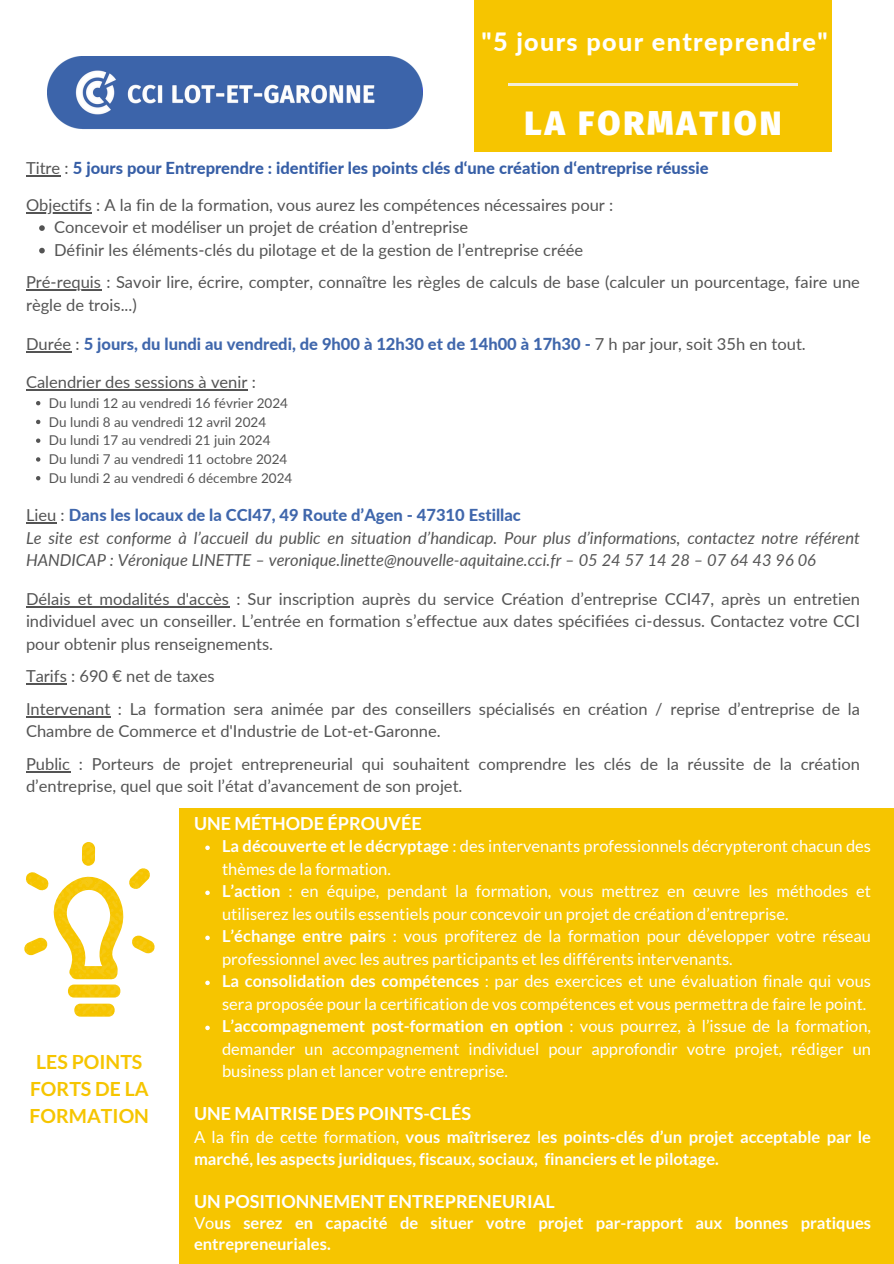
<style>
.page{position:relative;width:894px;height:1264px;background:#fff}
.page>*{position:absolute;margin:0;border:0;box-sizing:border-box;transform-origin:0 0}
.t1{font:900 33.3px "Fira Sans";letter-spacing:.09em;color:#fff}
.t2{font:800 25.2px "Lato";letter-spacing:.055em;color:#fff}
.t3{font:700 19.5px/27px "Lato";color:#f6c500;text-align:center}
.t4{font:700 18px "Lato";color:#fff}
.t5{font:16.5px/22.5px "Lato";color:#545454}
.t6{font:16.5px/22.5px "Lato";color:#fff}
.t7{font:italic 16.5px/22.5px "Lato";color:#545454}
.t8{font:700 16.5px/22.5px "Lato";color:#fff}
.t9{font:800 16.5px "Lato";color:#365ea6}
.t10{font:800 16.5px "Lato";color:#4067ac}
.t11{font:13.5px "Lato";color:#545454}
.s1{font-weight:400;color:#545454}
.s2{font-style:normal}
.s3{font-weight:800;font-style:normal;color:#4067ac}
.s4{font-weight:700}
.s5{font-weight:400}
</style>
<div class="page">
<img style="left:48px;top:57px;width:374px;height:73px">
<div style="left:474px;top:0;width:357px;height:151px;background:#f6c500"></div>
<hr style="left:508px;top:83px;width:289px;height:3px;background:#f2eddb">
<hr style="left:26px;top:175px;width:34px;height:1px;background:#545454">
<hr style="left:26px;top:212px;width:66px;height:1px;background:#545454">
<svg style="left:39px;top:225px;width:6px;height:6px"></svg>
<svg style="left:39px;top:248px;width:6px;height:5px"></svg>
<hr style="left:26px;top:290px;width:75px;height:1px;background:#545454">
<hr style="left:26px;top:351px;width:45px;height:1px;background:#545454">
<hr style="left:26px;top:390px;width:221px;height:1px;background:#545454">
<svg style="left:36px;top:401px;width:4px;height:4px"></svg>
<svg style="left:36px;top:420px;width:4px;height:4px"></svg>
<svg style="left:36px;top:438px;width:4px;height:5px"></svg>
<svg style="left:36px;top:457px;width:4px;height:4px"></svg>
<svg style="left:36px;top:476px;width:4px;height:4px"></svg>
<hr style="left:26px;top:522px;width:30px;height:1px;background:#545454">
<hr style="left:26px;top:606px;width:203px;height:1px;background:#545454">
<hr style="left:26px;top:683px;width:41px;height:2px;background:#545454">
<hr style="left:26px;top:716px;width:84px;height:1px;background:#545454">
<hr style="left:26px;top:771px;width:44px;height:1px;background:#545454">
<svg style="left:24px;top:842px;width:131px;height:174px"></svg>
<div style="left:179px;top:807px;width:714px;height:456px;background:#f6c500"></div>
<svg style="left:205px;top:845px;width:5px;height:5px"></svg>
<svg style="left:205px;top:890px;width:5px;height:5px"></svg>
<svg style="left:205px;top:935px;width:5px;height:5px"></svg>
<svg style="left:205px;top:980px;width:5px;height:5px"></svg>
<svg style="left:205px;top:1025px;width:5px;height:5px"></svg>
<h4 class="t2" style="left:481px;top:26px;width:347px">"5 jours pour entreprendre"</h4>
<p class="t1" style="left:524px;top:104px;width:258px">LA FORMATION</p>
<h1 class="t9" style="left:26px;top:158px;width:684px"><span class="s1">Titre :</span> 5 jours pour Entreprendre : identifier les points clés d‘une création d‘entreprise réussie</h1>
<h4 class="t5" style="left:26px;top:193px;width:588px">Objectifs : A la fin de la formation, vous aurez les compétences nécessaires pour :</h4>
<h4 class="t5" style="left:54px;top:216px;width:415px">Concevoir et modéliser un projet de création d’entreprise</h4>
<p class="t5" style="left:54px;top:238px;width:530px">Définir les éléments-clés du pilotage et de la gestion de l’entreprise créée</p>
<h4 class="t5" style="left:26px;top:271px;width:835px">Pré-requis : Savoir lire, écrire, compter, connaître les règles de calculs de base (calculer un pourcentage, faire une règle de trois...)</h4>
<h4 class="t10" style="left:26px;top:333px;width:781px"><span class="s1">Durée :</span> 5 jours, du lundi au vendredi, de 9h00 à 12h30 et de 14h00 à 17h30 - <span class="s1">7 h par jour, soit 35h en tout.</span></h4>
<h4 class="t5" style="left:26px;top:371px;width:231px">Calendrier des sessions à venir :</h4>
<p class="t11" style="left:49px;top:394px;width:240px">Du lundi 12 au vendredi 16 février 2024</p>
<p class="t11" style="left:49px;top:413px;width:219px">Du lundi 8 au vendredi 12 avril 2024</p>
<p class="t11" style="left:49px;top:432px;width:223px">Du lundi 17 au vendredi 21 juin 2024</p>
<p class="t11" style="left:49px;top:451px;width:240px">Du lundi 7 au vendredi 11 octobre 2024</p>
<p class="t11" style="left:49px;top:469px;width:245px">Du lundi 2 au vendredi 6 décembre 2024</p>
<h4 class="t7" style="left:26px;top:503px;width:835px"><span class="s2">Lieu :</span> <span class="s3">Dans les locaux de la CCI47, 49 Route d’Agen - 47310 Estillac<br></span>Le site est conforme à l’accueil du public en situation d’handicap. Pour plus d’informations, contactez notre référent<br>HANDICAP : Véronique LINETTE – veronique.linette@nouvelle-aquitaine.cci.fr – 05 24 57 14 28 – 07 64 43 96 06</h4>
<h4 class="t5" style="left:26px;top:587px;width:835px;text-align:justify">Délais et modalités d'accès : Sur inscription auprès du service Création d’entreprise CCI47, après un entretien individuel avec un conseiller. L’entrée en formation s’effectue aux dates spécifiées ci-dessus. Contactez votre CCI pour obtenir plus renseignements.</h4>
<h4 class="t5" style="left:26px;top:664px;width:190px">Tarifs : 690 € net de taxes</h4>
<h4 class="t5" style="left:26px;top:697px;width:835px">Intervenant : La formation sera animée par des conseillers spécialisés en création / reprise d’entreprise de la<br>Chambre de Commerce et d'Industrie de Lot-et-Garonne.</h4>
<h4 class="t5" style="left:26px;top:752px;width:835px">Public : Porteurs de projet entrepreneurial qui souhaitent comprendre les clés de la réussite de la création d’entreprise, quel que soit l’état d’avancement de son projet.</h4>
<p class="t3" style="left:30px;top:1047px;width:121px">LES POINTS<br>FORTS DE LA<br>FORMATION</p>
<p class="t4" style="left:194px;top:812px;width:229px">UNE MÉTHODE ÉPROUVÉE</p>
<p class="t6" style="left:222px;top:834px;width:650px"><span class="s4">La découverte et le décryptage</span> : des intervenants professionnels décrypteront chacun des thèmes de la formation.<br><span class="s4">L’action</span> : en équipe, pendant la formation, vous mettrez en œuvre les méthodes et utiliserez les outils essentiels pour concevoir un projet de création d’entreprise.<br><span class="s4">L’échange entre pair</span>s : vous profiterez de la formation pour développer votre réseau professionnel avec les autres participants et les différents intervenants.<br><span class="s4">La consolidation des compétences</span> : par des exercices et une évaluation finale qui vous sera proposée pour la certification de vos compétences et vous permettra de faire le point.<br><span class="s4">L’accompagnement post-formation en option</span> : vous pourrez, à l’issue de la formation, demander un accompagnement individuel pour approfondir votre projet, rédiger un business plan et lancer votre entreprise.</p>
<p class="t4" style="left:194px;top:1102px;width:278px">UNE MAITRISE DES POINTS-CLÉS</p>
<p class="t8" style="left:194px;top:1125px;width:678px"><span class="s5">A la fin de cette formation,</span> vous maîtriserez <span class="s5">l</span>es points-clés d’un projet acceptable par le marché, les aspects juridiques, fiscaux, sociaux, financiers et le pilotage.</p>
<p class="t4" style="left:194px;top:1190px;width:362px">UN POSITIONNEMENT ENTREPRENEURIAL</p>
<p class="t8" style="left:194px;top:1212px;width:678px;line-height:20.2px"><span class="s5">Vo</span>us serez en capacité de situer votre projet par-rapport aux bonnes pratiques entrepreneuriales.</p>
</div>
